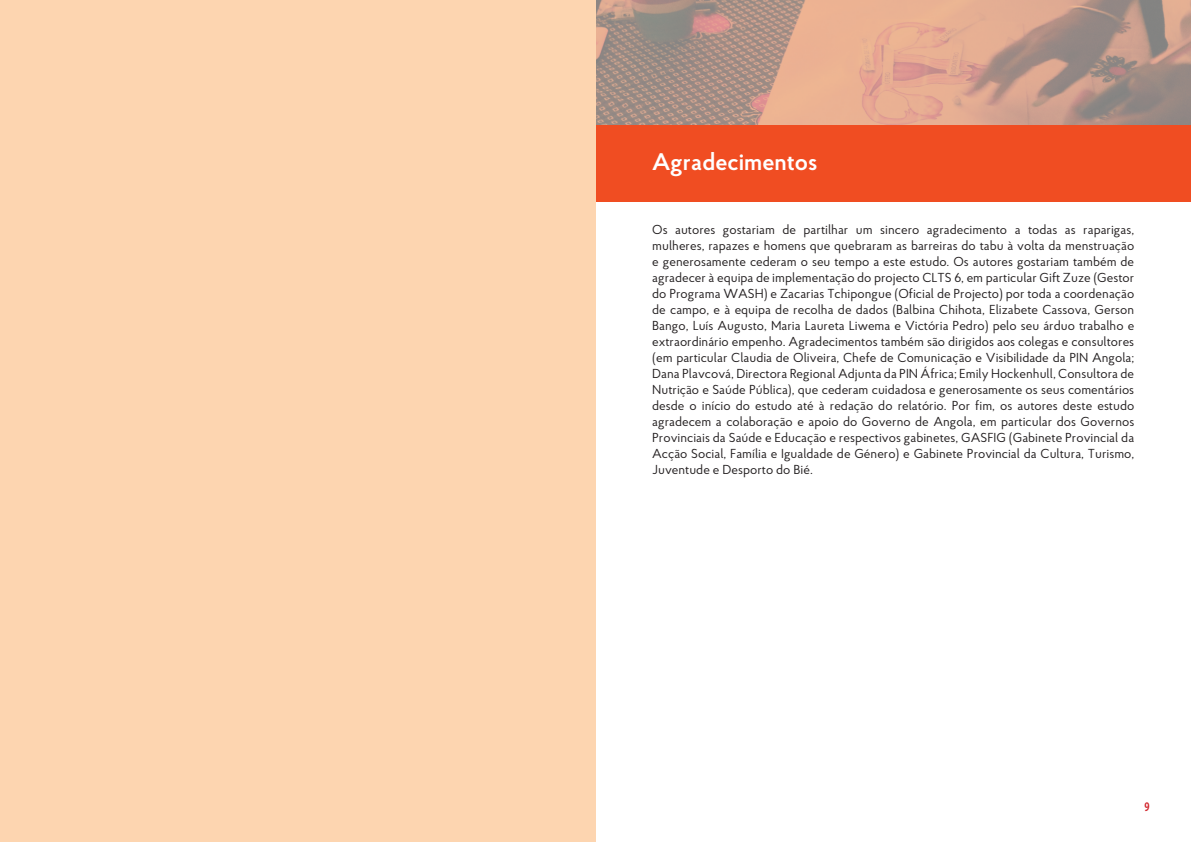
<style>
.page{position:relative;width:1191px;height:842px;background:#fff}
.page>*{position:absolute;margin:0;border:0;box-sizing:border-box;transform-origin:0 0}
.t1{font:600 24px "Proba Pro";color:#fff}
.t2{font:13px/16px "Proba Pro";color:#231f20;text-align:justify}
.t3{font:700 11.3px "Koz Go Pro";color:#d1232a;scale:.79 1}
</style>
<div class="page">
<img style="left:595px;top:0;width:596px;height:125px">
<div style="left:0;top:0;width:595px;height:842px;background:#fdd5b0"></div>
<div style="left:596px;top:126px;width:595px;height:76px;background:#f04d22"></div>
<h1 class="t1" style="left:652px;top:145px;width:167px">Agradecimentos</h1>
<p class="t2" style="left:652px;top:221px;width:483px">Os autores gostariam de partilhar um sincero agradecimento a todas as raparigas, mulheres, rapazes e homens que quebraram as barreiras do tabu à volta da menstruação e generosamente cederam o seu tempo a este estudo. Os autores gostariam também de agradecer à equipa de implementação do projecto CLTS 6, em particular Gift Zuze (Gestor do Programa WASH) e Zacarias Tchipongue (Oficial de Projecto) por toda a coordenação de campo, e à equipa de recolha de dados (Balbina Chihota, Elizabete Cassova, Gerson Bango, Luís Augusto, Maria Laureta Liwema e Victória Pedro) pelo seu árduo trabalho e extraordinário empenho. Agradecimentos também são dirigidos aos colegas e consultores (em particular Claudia de Oliveira, Chefe de Comunicação e Visibilidade da PIN Angola; Dana Plavcová, Directora Regional Adjunta da PIN África; Emily Hockenhull, Consultora de Nutrição e Saúde Pública), que cederam cuidadosa e generosamente os seus comentários desde o início do estudo até à redação do relatório. Por fim, os autores deste estudo agradecem a colaboração e apoio do Governo de Angola, em particular dos Governos Provinciais da Saúde e Educação e respectivos gabinetes, GASFIG (Gabinete Provincial da Acção Social, Família e Igualdade de Género) e Gabinete Provincial da Cultura, Turismo, Juventude e Desporto do Bié.</p>
<p class="t3" style="left:1144px;top:800px;width:8px">9</p>
</div>
